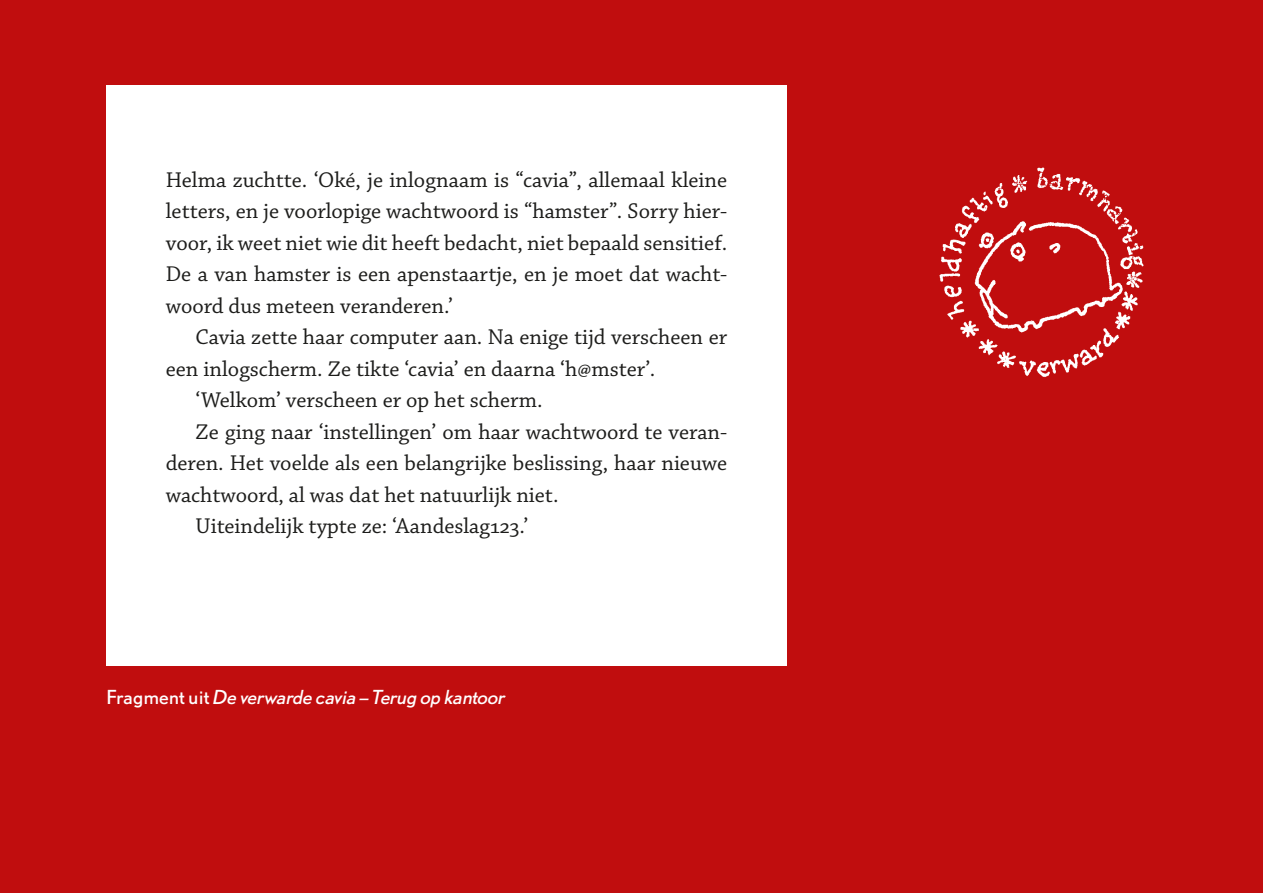
<style>
.page{position:relative;width:1263px;height:893px;background:#c00d0e}
.page>*{position:absolute;margin:0;border:0;box-sizing:border-box;transform-origin:0 0}
.boek{font:22.5px/31.5px "Chaparral Pro";color:#1d1d1b}
.boek_ni{font:22.5px/31.5px "Chaparral Pro";color:#1d1d1b;text-align:justify}
.normaal{font:italic 18px "DTL Nobel";letter-spacing:-.015em;color:#fff}
.s1{font-style:normal}
</style>
<div class="page">
<div style="left:106px;top:85px;width:681px;height:580px;background:#fff"></div>
<img style="left:939px;top:167px;width:205px;height:210px">
<p class="boek_ni" style="left:166px;top:165px;width:563px">Helma zuchtte. ‘Oké, je inlognaam is “cavia”, allemaal kleine letters, en je voorlopige wachtwoord is “hamster”. Sorry hier&shy;voor, ik weet niet wie dit heeft bedacht, niet bepaald sensitief.<br>De a van hamster is een apenstaartje, en je moet dat wacht&shy;woord dus meteen veranderen.’</p>
<p class="boek" style="left:166px;top:322px;width:563px;text-indent:30px">Cavia zette haar computer aan. Na enige tijd verscheen er een inlogscherm. Ze tikte ‘cavia’ en daarna ‘h@mster’.</p>
<p class="boek" style="left:196px;top:385px;width:348px">‘Welkom’ verscheen er op het scherm.</p>
<p class="boek" style="left:166px;top:417px;width:563px;text-align:justify;text-indent:30px">Ze ging naar ‘instellingen’ om haar wachtwoord te veran&shy;deren. Het voelde als een belangrijke beslissing, haar nieuwe wachtwoord, al was dat het natuurlijk niet.</p>
<p class="boek" style="left:196px;top:511px;width:334px">Uiteindelijk typte ze: ‘Aandeslag123.’</p>
<p class="normaal" style="left:106px;top:685px;width:400px"><span class="s1">Fragment uit</span> De verwarde cavia – Terug op kantoor</p>
</div>
